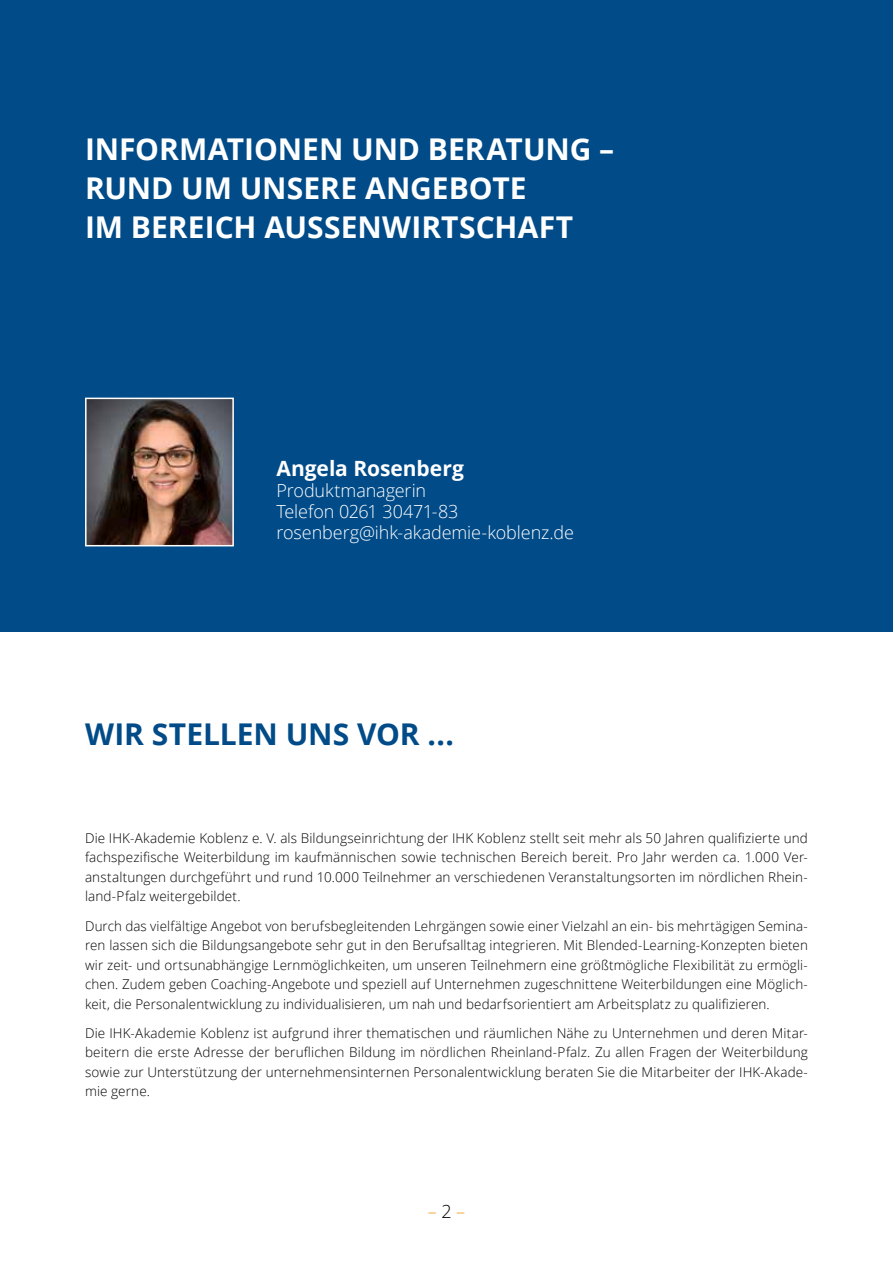
<style>
.page{position:relative;width:893px;height:1263px;background:#fff}
.page>*{position:absolute;margin:0;border:0;box-sizing:border-box;transform-origin:0 0}
.t1{font:700 30px/39px "Open Sans";color:#fff}
.t2{font:700 30px "Open Sans";color:#004b88}
.t3{font:700 21px "Open Sans";color:#fff}
.t4{font:300 18px/21px "Open Sans";letter-spacing:-.005em;color:#fff}
.t5{font:300 18px "Open Sans";color:#f39200}
.t6{font:300 13.5px/19.5px "Open Sans";letter-spacing:.01em;color:#000;text-align:justify}
.s1{color:#000}
</style>
<div class="page">
<div style="left:0;top:0;width:893px;height:631px;background:#004b88"></div>
<img style="left:88px;top:401px;width:143px;height:142px">
<div style="left:85px;top:398px;width:149px;height:148px;border:2px solid #fff"></div>
<hr style="left:892px;top:0;width:1px;height:1263px;background:#cabfb6">
<h1 class="t1" style="left:85px;top:129px;width:531px">INFORMATIONEN UND BERATUNG –<br>RUND UM UNSERE ANGEBOTE<br>IM BEREICH AUSSENWIRTSCHAFT</h1>
<h2 class="t3" style="left:276px;top:453px;width:189px">Angela Rosenberg</h2>
<h3 class="t4" style="left:276px;top:479px;width:299px">Produktmanagerin<br>Telefon 0261 30471-83 rosenberg@ihk-akademie-koblenz.de</h3>
<h1 class="t2" style="left:85px;top:713px;width:370px">WIR STELLEN UNS VOR ...</h1>
<p class="t6" style="left:85px;top:828px;width:724px">Die IHK-Akademie Koblenz e. V. als Bildungseinrichtung der IHK Koblenz stellt seit mehr als 50 Jahren qualifizierte und fachspezifische Weiterbildung im kaufmännischen sowie technischen Bereich bereit. Pro Jahr werden ca. 1.000 Ver&shy;anstaltungen durchgeführt und rund 10.000 Teilnehmer an verschiedenen Veranstaltungsorten im nördlichen Rhein&shy;land-Pfalz weitergebildet.</p>
<p class="t6" style="left:85px;top:915px;width:724px">Durch das vielfältige Angebot von berufsbegleitenden Lehrgängen sowie einer Vielzahl an ein- bis mehrtägigen Semina&shy;ren lassen sich die Bildungsangebote sehr gut in den Berufsalltag integrieren. Mit Blended-Learning-Konzepten bieten wir zeit- und ortsunabhängige Lernmöglichkeiten, um unseren Teilnehmern eine größtmögliche Flexibilität zu ermögli&shy;chen. Zudem geben Coaching-Angebote und speziell auf Unternehmen zugeschnittene Weiterbildungen eine Möglich&shy;keit, die Personalentwicklung zu individualisieren, um nah und bedarfsorientiert am Arbeitsplatz zu qualifizieren.</p>
<p class="t6" style="left:85px;top:1023px;width:724px">Die IHK-Akademie Koblenz ist aufgrund ihrer thematischen und räumlichen Nähe zu Unternehmen und deren Mitar&shy;beitern die erste Adresse der beruflichen Bildung im nördlichen Rheinland-Pfalz. Zu allen Fragen der Weiterbildung sowie zur Unterstützung der unternehmensinternen Personalentwicklung beraten Sie die Mitarbeiter der IHK-Akade&shy;mie gerne.</p>
<h3 class="t5" style="left:428px;top:1199px;width:39px">– <span class="s1">2</span> –</h3>
</div>
